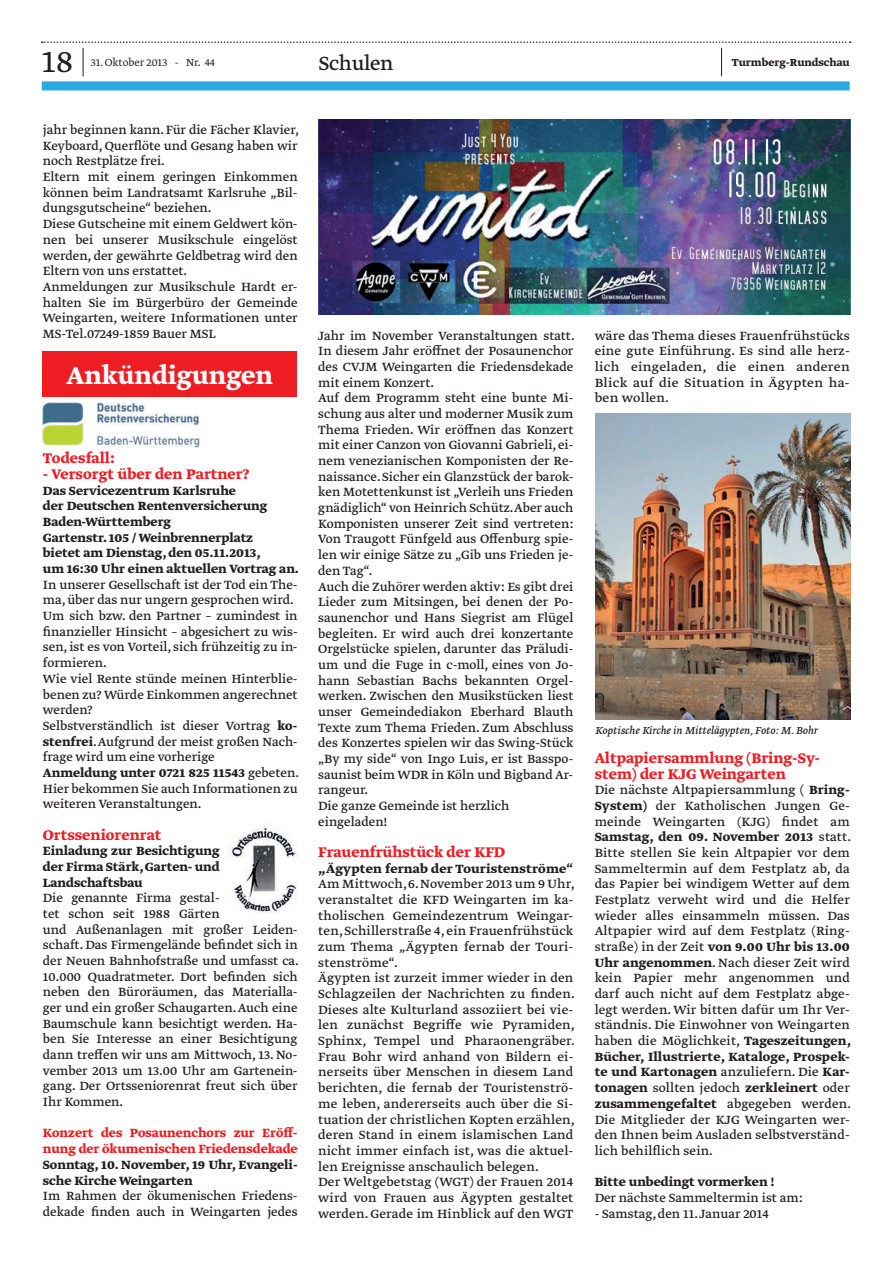
<style>
.page{position:relative;width:893px;height:1263px;background:#fff}
.page>*{position:absolute;margin:0;border:0;box-sizing:border-box;transform-origin:0 0}
.t1{font:300 36px "Greta Text Std";color:#231f20}
.t2{font:28.5px "Greta Text Std Bold Min";color:#fff}
.t3{font:22.5px "Greta Text Std";letter-spacing:-.015em;color:#231f20}
.t4{font:16.5px/15.8px "Greta Text Std Bold Min";color:#ee1d23}
.t5{font:14.1px/15.8px "Greta Text Std";color:#231f20}
.t6{font:700 14.1px/15.8px "Greta Text Std";color:#231f20}
.t7{font:700 14.1px/15.8px "Greta Text Std";color:#ee1d23}
.t8{font:italic 12px "Greta Text Std";color:#231f20}
.t9{font:300 12px "Greta Text Std";color:#231f20}
.t10{font:700 12px "Greta Text Std";color:#231f20}
.s1{font-weight:700}
</style>
<div class="page">
<div style="left:42px;top:81px;width:808px;height:9px;background:#24aae1"></div>
<svg style="left:42px;top:41px;width:809px;height:35px"></svg>
<img style="left:43px;top:402px;width:157px;height:45px">
<div style="left:43px;top:351px;width:254px;height:45px;background:#ee1d23"></div>
<img style="left:229px;top:824px;width:69px;height:89px">
<img style="left:595px;top:413px;width:255px;height:307px">
<img style="left:319px;top:119px;width:531px;height:196px">
<h1 class="t1" style="left:42px;top:41px;width:33px">18</h1>
<h3 class="t3" style="left:319px;top:54px;width:76px">Schulen</h3>
<p class="t10" style="left:732px;top:58px;width:119px">Turmberg-Rundschau</p>
<p class="t9" style="left:91px;top:56px;width:126px">31. Oktober 2013 - Nr. 44</p>
<p class="t5" style="left:43px;top:123px;width:258px">jahr beginnen kann. Fü r die Fächer Klavier, Keyboard, Querflöte und Gesang haben wir noch Restplätze frei.<br>Eltern mit einem geringen Einkommen können beim Landratsamt Karlsruhe „Bil&shy;dungsgutscheine“ beziehen.<br>Diese Gutscheine mit einem Geldwert kön&shy;nen bei unserer Musikschule eingelöst werden, der gewährte Geldbetrag wird den Eltern von uns erstattet.<br>Anmeldungen zur Musikschule Hardt er&shy;halten Sie im Bü rgerbü ro der Gemeinde Weingarten, weitere Informationen unter MS-Tel.07249-1859 Bauer MSL</p>
<h2 class="t2" style="left:67px;top:359px;width:208px">Ankündigungen</h2>
<p class="t4" style="left:43px;top:451px;width:73px">Todesfall:</p>
<p class="t4" style="left:43px;top:467px;width:208px">- Versorgt ü ber den Partner?</p>
<p class="t6" style="left:43px;top:483px;width:258px">Das Servicezentrum Karlsruhe<br>der Deutschen Rentenversicherung Baden-Wü rttemberg<br>Gartenstr. 105 / Weinbrennerplatz<br>bietet am Dienstag, den 05.11.2013,<br>um 16:30 Uhr einen aktuellen Vortrag an.</p>
<p class="t5" style="left:43px;top:577px;width:258px">In unserer Gesellschaft ist der Tod ein The&shy;ma, ü ber das nur ungern gesprochen wird.<br>Um sich bzw. den Partner – zumindest in finanzieller Hinsicht – abgesichert zu wis&shy;sen, ist es von Vorteil, sich frü hzeitig zu in&shy;formieren.<br>Wie viel Rente stü nde meinen Hinterblie&shy;benen zu? Wü rde Einkommen angerechnet werden?<br>Selbstverständlich ist dieser Vortrag <span class="s1">ko&shy;stenfrei</span>. Aufgrund der meist großen Nach&shy;frage wird um eine vorherige<br><span class="s1">Anmeldung unter 0721 825 11543</span> gebeten.<br>Hier bekommen Sie auch Informationen zu weiteren Veranstaltungen.</p>
<p class="t4" style="left:43px;top:827px;width:120px">Ortsseniorenrat</p>
<p class="t6" style="left:43px;top:844px;width:178px;text-align:justify">Einladung zur Besichtigung der Firma Stärk, Garten- und Landschaftsbau</p>
<p class="t5" style="left:43px;top:891px;width:258px">Die genannte Firma gestal-<br>tet schon seit 1988 Gärten<br>und Außenanlagen mit großer Leiden&shy;schaft. Das Firmengelände befindet sich in der Neuen Bahnhofstraße und umfasst ca.<br>10.000 Quadratmeter. Dort befinden sich neben den Bü roräumen, das Materialla&shy;ger und ein großer Schaugarten. Auch eine Baumschule kann besichtigt werden. Ha&shy;ben Sie Interesse an einer Besichtigung dann treffen wir uns am Mittwoch, 13. No&shy;vember 2013 um 13.00 Uhr am Gartenein&shy;gang. Der Ortsseniorenrat freut sich ü ber Ihr Kommen.</p>
<p class="t7" style="left:43px;top:1126px;width:256px">Konzert des Posaunenchors zur Eröff&shy;nung der ökumenischen Friedensdekade</p>
<p class="t6" style="left:43px;top:1157px;width:256px">Sonntag, 10. November, 19 Uhr, Evangeli&shy;sche Kirche Weingarten</p>
<p class="t5" style="left:43px;top:1189px;width:256px">Im Rahmen der ökumenischen Friedens&shy;dekade finden auch in Weingarten jedes</p>
<p class="t5" style="left:318px;top:328px;width:258px">Jahr im November Veranstaltungen statt.<br>In diesem Jahr eröffnet der Posaunenchor des CVJM Weingarten die Friedensdekade mit einem Konzert.<br>Auf dem Programm steht eine bunte Mi&shy;schung aus alter und moderner Musik zum Thema Frieden. Wir eröffnen das Konzert mit einer Canzon von Giovanni Gabrieli, ei&shy;nem venezianischen Komponisten der Re&shy;naissance. Sicher ein Glanzstü ck der barok&shy;ken Motettenkunst ist „Verleih uns Frieden gnädiglich“ von Heinrich Schü tz.Aber auch Komponisten unserer Zeit sind vertreten:<br>Von Traugott Fü nfgeld aus Offenburg spie&shy;len wir einige Sätze zu „Gib uns Frieden je&shy;den Tag“.<br>Auch die Zuhörer werden aktiv: Es gibt drei Lieder zum Mitsingen, bei denen der Po&shy;saunenchor und Hans Siegrist am Flü gel begleiten. Er wird auch drei konzertante Orgelstü cke spielen, darunter das Präludi&shy;um und die Fuge in c-moll, eines von Jo&shy;hann Sebastian Bachs bekannten Orgel&shy;werken. Zwischen den Musikstü cken liest unser Gemeindediakon Eberhard Blauth Texte zum Thema Frieden. Zum Abschluss des Konzertes spielen wir das Swing-Stü ck „By my side“ von Ingo Luis, er ist Basspo&shy;saunist beim WDR in Köln und Bigband Ar&shy;rangeur.<br>Die ganze Gemeinde ist herzlich eingeladen!</p>
<p class="t4" style="left:318px;top:845px;width:189px">Frauenfrü hstü ck der KFD</p>
<p class="t6" style="left:318px;top:861px;width:256px">„Ägypten fernab der Touristenströme“</p>
<p class="t5" style="left:318px;top:877px;width:258px">Am Mittwoch, 6. November 2013 um 9 Uhr, veranstaltet die KFD Weingarten im ka&shy;tholischen Gemeindezentrum Weingar&shy;ten, Schillerstraße 4, ein Frauenfrü hstü ck zum Thema „Ägypten fernab der Touri&shy;stenströme“.<br>Ägypten ist zurzeit immer wieder in den Schlagzeilen der Nachrichten zu finden.<br>Dieses alte Kulturland assoziiert bei vie&shy;len zunächst Begriffe wie Pyramiden, Sphinx, Tempel und Pharaonengräber.<br>Frau Bohr wird anhand von Bildern ei&shy;nerseits ü ber Menschen in diesem Land berichten, die fernab der Touristenströ&shy;me leben, andererseits auch ü ber die Si&shy;tuation der christlichen Kopten erzählen, deren Stand in einem islamischen Land nicht immer einfach ist, was die aktuel&shy;len Ereignisse anschaulich belegen.<br>Der Weltgebetstag (WGT) der Frauen 2014 wird von Frauen aus Ägypten gestaltet werden. Gerade im Hinblick auf den WGT</p>
<p class="t5" style="left:595px;top:328px;width:257px;text-align:justify">wäre das Thema dieses Frauenfrü hstü cks eine gute Einfü hrung. Es sind alle herz&shy;lich eingeladen, die einen anderen Blick auf die Situation in Ägypten ha&shy;ben wollen.</p>
<p class="t8" style="left:595px;top:723px;width:224px">Koptische Kirche in Mittelägypten, Foto: M. Bohr</p>
<p class="t4" style="left:595px;top:751px;width:227px">Altpapiersammlung (Bring-Sy&shy;stem) der KJG Weingarten</p>
<p class="t5" style="left:595px;top:783px;width:258px;text-align:justify">Die nächste Altpapiersammlung ( <span class="s1">Bring-System)</span> der Katholischen Jungen Ge&shy;meinde Weingarten (KJG) findet am <span class="s1">Samstag, den 09. November 2013</span> statt.<br>Bitte stellen Sie kein Altpapier vor dem Sammeltermin auf dem Festplatz ab, da das Papier bei windigem Wetter auf dem Festplatz verweht wird und die Helfer wieder alles einsammeln mü ssen. Das Altpapier wird auf dem Festplatz (Ring&shy;straße) in der Zeit <span class="s1">von 9.00 Uhr bis 13.00<br>Uhr angenommen</span>. Nach dieser Zeit wird kein Papier mehr angenommen und darf auch nicht auf dem Festplatz abge&shy;legt werden. Wir bitten dafü r um Ihr Ver&shy;ständnis. Die Einwohner von Weingarten haben die Möglichkeit, <span class="s1">Tageszeitungen, Bü cher, Illustrierte, Kataloge, Prospek&shy;te und Kartonagen</span> anzuliefern. Die <span class="s1">Kar&shy;tonagen</span> sollten jedoch <span class="s1">zerkleinert</span> oder <span class="s1">zusammengefaltet</span> abgegeben werden.<br>Die Mitglieder der KJG Weingarten wer&shy;den Ihnen beim Ausladen selbstverständ&shy;lich behilflich sein.</p>
<p class="t6" style="left:595px;top:1175px;width:182px">Bitte unbedingt vormerken !</p>
<p class="t5" style="left:595px;top:1190px;width:209px">Der nächste Sammeltermin ist am:</p>
<p class="t5" style="left:595px;top:1206px;width:176px">- Samstag, den 11. Januar 2014</p>
</div>
